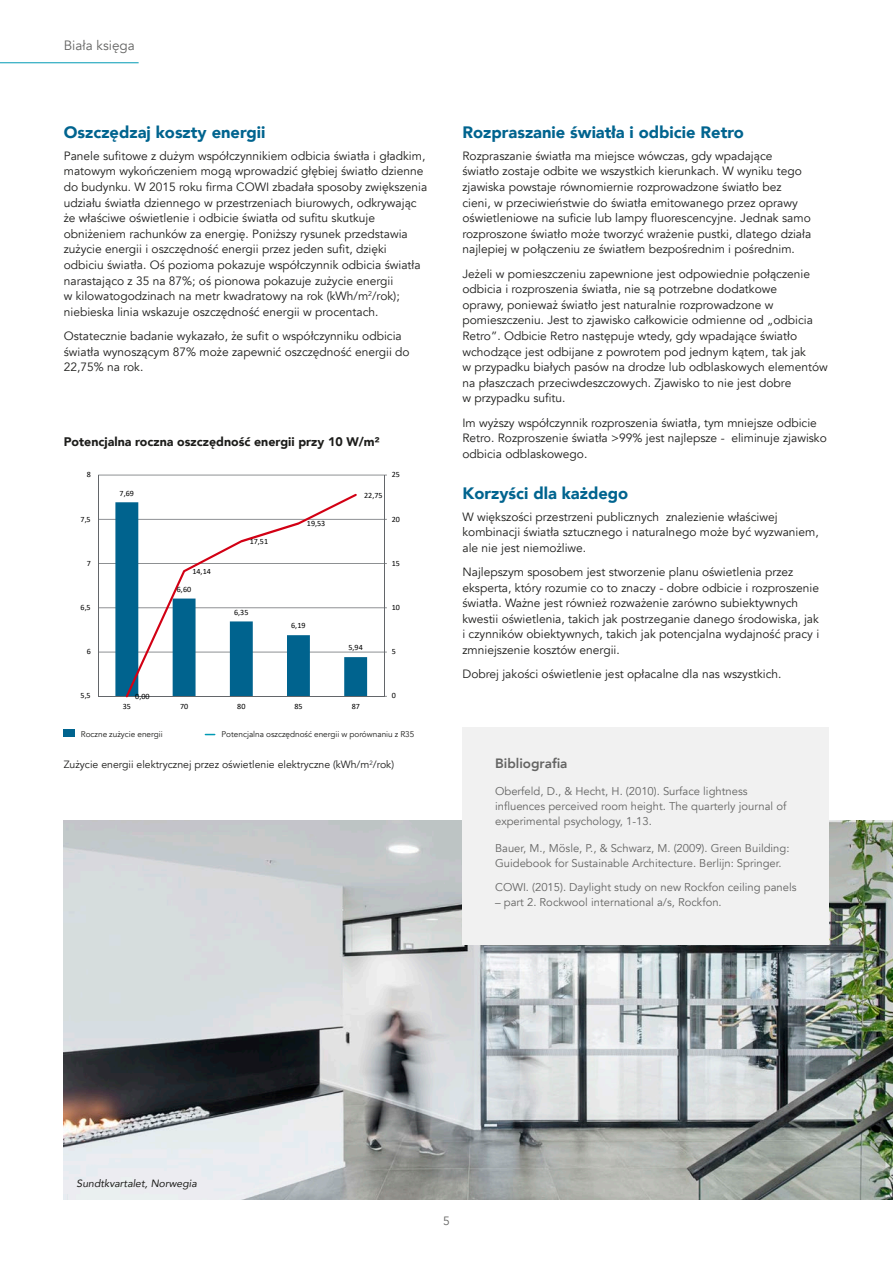
<style>
.page{position:relative;width:893px;height:1263px;background:#fff}
.page>*{position:absolute;margin:0;border:0;box-sizing:border-box;transform-origin:0 0}
.t1{font:900 16.5px "Avenir";color:#00648f}
.t2{font:800 13.5px "Avenir";color:#646463}
.t3{font:13.5px "Avenir";color:#646463}
.t4{font:900 12.45px "Avenir";color:#1d1d1b}
.t5{font:12px/15.6px "Avenir";color:#1d1d1b}
.t6{font:12px "Avenir";color:#646463}
.t7{font:11.25px/15px "Avenir";color:#646463}
.t8{font:10.5px "Avenir";color:#1d1d1b}
.t9{font:italic 10.5px "Avenir";color:#1d1d1b}
.t10{font:8.25px "Avenir";color:#1d1d1b}
.t11{font:8.1px "Calibri";color:#000}
</style>
<div class="page">
<img style="left:64px;top:821px;width:829px;height:379px">
<hr style="left:98px;top:652px;width:286px;height:1px;background:#63666a">
<hr style="left:98px;top:607px;width:286px;height:1px;background:#63666a">
<hr style="left:98px;top:563px;width:286px;height:1px;background:#63666a">
<hr style="left:98px;top:519px;width:286px;height:1px;background:#63666a">
<hr style="left:98px;top:475px;width:286px;height:1px;background:#63666a">
<svg style="left:115px;top:502px;width:252px;height:194px;fill:#00638e"></svg>
<hr style="left:384px;top:475px;width:1px;height:221px;background:#63666a">
<hr style="left:98px;top:475px;width:1px;height:221px;background:#63666a">
<hr style="left:98px;top:696px;width:286px;height:1px;background:#63666a">
<svg style="left:126px;top:494px;width:231px;height:203px"></svg>
<div style="left:463px;top:727px;width:366px;height:217px;background:#f1f1f1"></div>
<div style="left:64px;top:729px;width:11px;height:8px;background:#00648f"></div>
<hr style="left:0;top:62px;width:139px;height:1px;background:#009ab4">
<p class="t3" style="left:64px;top:38px;width:73px">Biała księga</p>
<h1 class="t1" style="left:64px;top:118px;width:203px">Oszczędzaj koszty energii</h1>
<p class="t5" style="left:64px;top:148px;width:365px">Panele sufitowe z dużym współczynnikiem odbicia światła i gładkim, matowym wykończeniem mogą wprowadzić głębiej światło dzienne do budynku. W 2015 roku firma COWI zbadała sposoby zwiększenia udziału światła dziennego w przestrzeniach biurowych, odkrywając że właściwe oświetlenie i odbicie światła od sufitu skutkuje obniżeniem rachunków za energię. Poniższy rysunek przedstawia zużycie energii i oszczędność energii przez jeden sufit, dzięki odbiciu światła. Oś pozioma pokazuje współczynnik odbicia światła narastająco z 35 na 87%; oś pionowa pokazuje zużycie energii<br>w kilowatogodzinach na metr kwadratowy na rok (kWh/m<sup>2</sup>/rok); niebieska linia wskazuje oszczędność energii w procentach.</p>
<p class="t5" style="left:64px;top:328px;width:347px">Ostatecznie badanie wykazało, że sufit o współczynniku odbicia światła wynoszącym 87% może zapewnić oszczędność energii do<br>22,75% na rok.</p>
<p class="t4" style="left:64px;top:431px;width:317px">Potencjalna roczna oszczędność energii przy 10 W/m²</p>
<p class="t11" style="left:87px;top:469px;width:6px">8</p>
<p class="t11" style="left:81px;top:513px;width:12px">7,5</p>
<p class="t11" style="left:87px;top:557px;width:6px">7</p>
<p class="t11" style="left:81px;top:602px;width:12px">6,5</p>
<p class="t11" style="left:87px;top:646px;width:6px">6</p>
<p class="t11" style="left:120px;top:487px;width:16px">7,69</p>
<p class="t11" style="left:192px;top:565px;width:20px">14,14</p>
<p class="t11" style="left:177px;top:583px;width:16px">6,60</p>
<p class="t11" style="left:250px;top:536px;width:20px">17,51</p>
<p class="t11" style="left:234px;top:606px;width:16px">6,35</p>
<p class="t11" style="left:307px;top:518px;width:20px">19,53</p>
<p class="t11" style="left:291px;top:620px;width:16px">6,19</p>
<p class="t11" style="left:364px;top:489px;width:20px">22,75</p>
<p class="t11" style="left:348px;top:642px;width:16px">5,94</p>
<p class="t11" style="left:392px;top:469px;width:10px">25</p>
<p class="t11" style="left:392px;top:513px;width:10px">20</p>
<p class="t11" style="left:392px;top:557px;width:10px">15</p>
<p class="t11" style="left:392px;top:602px;width:10px">10</p>
<p class="t11" style="left:392px;top:646px;width:6px">5</p>
<p class="t11" style="left:81px;top:690px;width:12px">5,5</p>
<p class="t11" style="left:135px;top:691px;width:16px">0,00</p>
<p class="t11" style="left:123px;top:701px;width:10px">35</p>
<p class="t11" style="left:180px;top:701px;width:10px">70</p>
<p class="t11" style="left:237px;top:701px;width:10px">80</p>
<p class="t11" style="left:294px;top:701px;width:10px">85</p>
<p class="t11" style="left:352px;top:701px;width:10px">87</p>
<p class="t11" style="left:392px;top:690px;width:6px">0</p>
<p class="t10" style="left:81px;top:729px;width:83px">Roczne zużycie energii</p>
<p class="t10" style="left:221px;top:729px;width:194px">Potencjalna oszczędność energii w porównaniu z R35</p>
<p class="t8" style="left:64px;top:758px;width:332px">Zużycie energii elektrycznej przez oświetlenie elektryczne (kWh/m<sup>2</sup>/rok)</p>
<h1 class="t1" style="left:462px;top:118px;width:283px">Rozpraszanie światła i odbicie Retro</h1>
<p class="t5" style="left:462px;top:148px;width:350px">Rozpraszanie światła ma miejsce wówczas, gdy wpadające światło zostaje odbite we wszystkich kierunkach. W wyniku tego zjawiska powstaje równomiernie rozprowadzone światło bez cieni, w przeciwieństwie do światła emitowanego przez oprawy oświetleniowe na suficie lub lampy fluorescencyjne. Jednak samo rozproszone światło może tworzyć wrażenie pustki, dlatego działa najlepiej w połączeniu ze światłem bezpośrednim i pośrednim.</p>
<p class="t5" style="left:462px;top:266px;width:367px">Jeżeli w pomieszczeniu zapewnione jest odpowiednie połączenie odbicia i rozproszenia światła, nie są potrzebne dodatkowe<br>oprawy, ponieważ światło jest naturalnie rozprowadzone w pomieszczeniu. Jest to zjawisko całkowicie odmienne od „odbicia Retro”. Odbicie Retro następuje wtedy, gdy wpadające światło wchodzące jest odbijane z powrotem pod jednym kątem, tak jak<br>w przypadku białych pasów na drodze lub odblaskowych elementów na płaszczach przeciwdeszczowych. Zjawisko to nie jest dobre<br>w przypadku sufitu.</p>
<p class="t5" style="left:462px;top:415px;width:366px">Im wyższy współczynnik rozproszenia światła, tym mniejsze odbicie<br>Retro. Rozproszenie światła &gt;99% jest najlepsze - eliminuje zjawisko odbicia odblaskowego.</p>
<h1 class="t1" style="left:462px;top:479px;width:167px">Korzyści dla każdego</h1>
<p class="t5" style="left:462px;top:509px;width:358px">W większości przestrzeni publicznych znalezienie właściwej kombinacji światła sztucznego i naturalnego może być wyzwaniem, ale nie jest niemożliwe.</p>
<p class="t5" style="left:462px;top:564px;width:358px">Najlepszym sposobem jest stworzenie planu oświetlenia przez eksperta, który rozumie co to znaczy - dobre odbicie i rozproszenie światła. Ważne jest również rozważenie zarówno subiektywnych kwestii oświetlenia, takich jak postrzeganie danego środowiska, jak i czynników obiektywnych, takich jak potencjalna wydajność pracy i zmniejszenie kosztów energii.</p>
<p class="t5" style="left:462px;top:666px;width:321px">Dobrej jakości oświetlenie jest opłacalne dla nas wszystkich.</p>
<p class="t2" style="left:495px;top:753px;width:74px">Bibliografia</p>
<p class="t7" style="left:495px;top:784px;width:293px">Oberfeld, D., &amp; Hecht, H. (2010). Surface lightness influences perceived room height. The quarterly journal of experimental psychology, 1-13.</p>
<p class="t7" style="left:495px;top:841px;width:296px">Bauer, M., Mösle, P., &amp; Schwarz, M. (2009). Green Building:<br>Guidebook for Sustainable Architecture. Berlijn: Springer.</p>
<p class="t7" style="left:495px;top:880px;width:303px">COWI. (2015). Daylight study on new Rockfon ceiling panels</p>
<p class="t7" style="left:495px;top:895px;width:228px">– part 2. Rockwool international a/s, Rockfon.</p>
<p class="t9" style="left:77px;top:1177px;width:122px">Sundtkvartalet, Norwegia</p>
<p class="t6" style="left:443px;top:1213px;width:8px">5</p>
</div>
